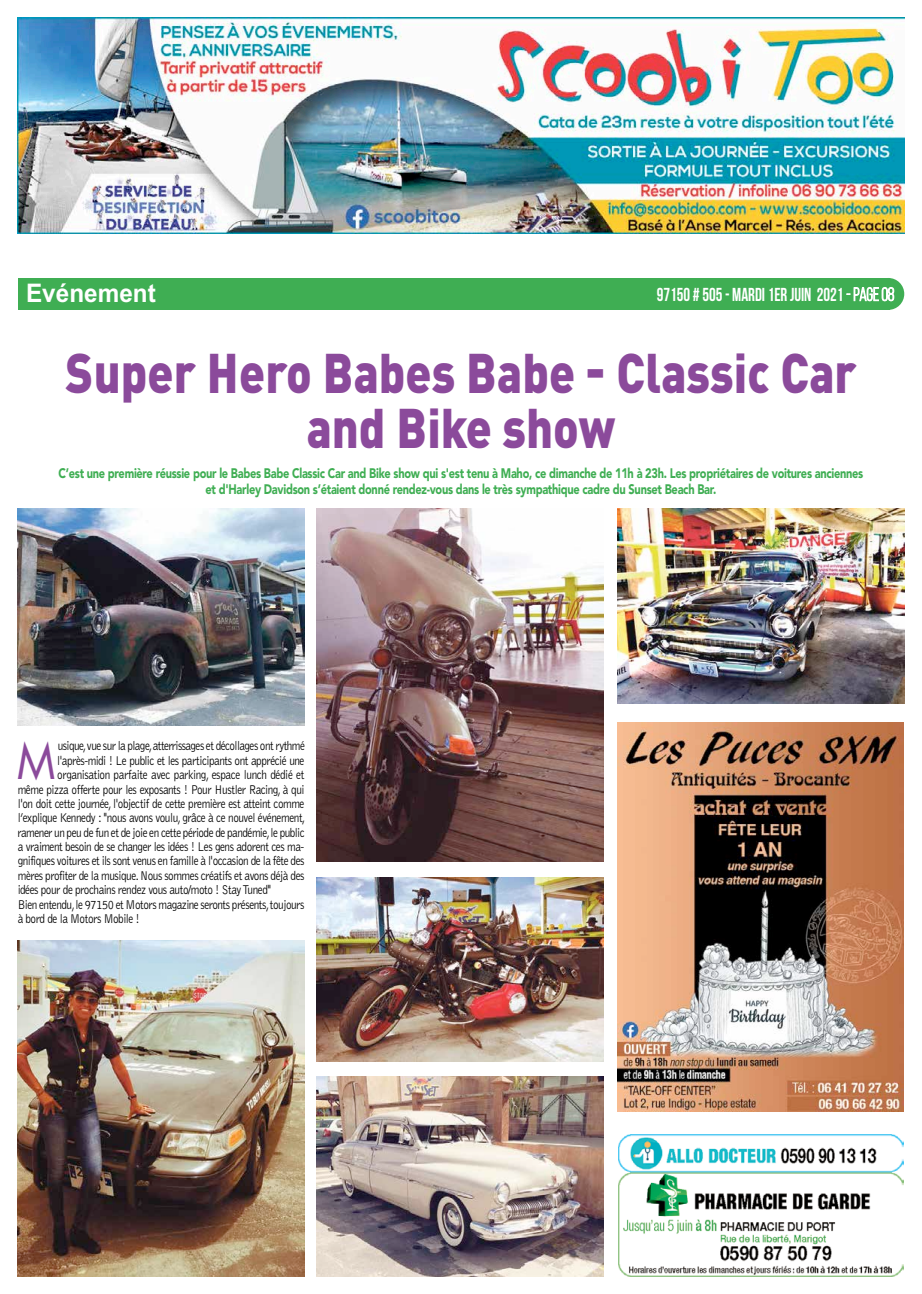
<style>
.page{position:relative;width:922px;height:1294px;background:#fff}
.page>*{position:absolute;margin:0;border:0;box-sizing:border-box;transform-origin:0 0}
.t1{font:900 55px/55px "DIN Pro";color:#8b4a9b;text-align:center;scale:.85 1}
.t2{font:47.38px "Futura";color:#8b4a9b;scale:.9 1}
.t3{font:700 25.62px "Arial";color:#fff;scale:.95 1}
.t4{font:700 18.75px "Bebas Neue";color:#fff;scale:.9 1}
.t5{font:900 13.75px/15.6px "Avenir";letter-spacing:-.025em;color:#3fae53;text-align:center;scale:.8 1}
.t6{font:300 13.12px "Bell Gothic";letter-spacing:-.04em;color:#000;scale:.85 1}
.s1{font-weight:400}
</style>
<div class="page">
<img style="left:18px;top:18px;width:885px;height:215px">
<img style="left:317px;top:509px;width:286px;height:352px">
<img style="left:18px;top:940px;width:286px;height:336px">
<img style="left:317px;top:877px;width:286px;height:184px">
<img style="left:18px;top:509px;width:286px;height:216px">
<img style="left:317px;top:1076px;width:286px;height:200px">
<img style="left:617px;top:509px;width:287px;height:194px">
<div style="left:18px;top:278px;width:871px;height:32px;background:#3fae53"></div>
<div style="left:872px;top:278px;width:32px;height:32px;background:#3fae53;border-radius:50%"></div>
<svg style="left:846px;top:287px;width:48px;height:14px"></svg>
<img style="left:618px;top:1134px;width:285px;height:142px">
<img style="left:617px;top:722px;width:286px;height:389px">
<h3 class="t3" style="left:26px;top:276px;width:138px">Evénement</h3>
<h3 class="t4" style="left:656px;top:284px;width:265px">97150 # 505 - MARDI1ER JUIN 2021 <span class="s1">- page08</span></h3>
<h1 class="t1" style="left:66px;top:338px;width:932px">Super Hero Babes Babe - Classic Car and Bike show</h1>
<p class="t5" style="left:59px;top:465px;width:1007px">C’est une première réussie pour le Babes Babe Classic Car and Bike show qui s'est tenu à Maho, ce dimanche de 11h à 23h. Les propriétaires de voitures anciennes et d'Harley Davidson s’étaient donné rendez-vous dans le très sympathique cadre du Sunset Beach Bar.</p>
<h2 class="t2" style="left:17px;top:731px;width:44px">M</h2>
<p class="t6" style="left:58px;top:739px;width:292px">usique,vue sur la plage,atterrissages et décollages ont rythmé</p>
<p class="t6" style="left:57px;top:753px;width:292px">l'après-midi ! Le public et les participants ont apprécié une</p>
<p class="t6" style="left:57px;top:767px;width:292px">organisation parfaite avec parking, espace lunch dédié et</p>
<p class="t6" style="left:18px;top:782px;width:339px">même pizza offerte pour les exposants ! Pour Hustler Racing, à qui</p>
<p class="t6" style="left:18px;top:796px;width:339px">l'on doit cette journée, l'objectif de cette première est atteint comme</p>
<p class="t6" style="left:18px;top:811px;width:340px">l’explique Kennedy : "nous avons voulu, grâce à ce nouvel événement,</p>
<p class="t6" style="left:18px;top:825px;width:339px">ramener un peu de fun et de joie en cette période de pandémie,le public</p>
<p class="t6" style="left:18px;top:839px;width:338px">a vraiment besoin de se changer les idées ! Les gens adorent ces ma-</p>
<p class="t6" style="left:18px;top:854px;width:339px">gnifiques voitures et ils sont venus en famille à l'occasion de la fête des</p>
<p class="t6" style="left:18px;top:868px;width:339px">mères profiter de la musique.Nous sommes créatifs et avons déjà des</p>
<p class="t6" style="left:18px;top:882px;width:300px">idées pour de prochains rendez vous auto/moto ! StayTuned"</p>
<p class="t6" style="left:18px;top:897px;width:339px">Bien entendu,le 97150 et Motors magazine seronts présents,toujours</p>
<p class="t6" style="left:18px;top:911px;width:145px">à bord de la Motors Mobile !</p>
</div>
